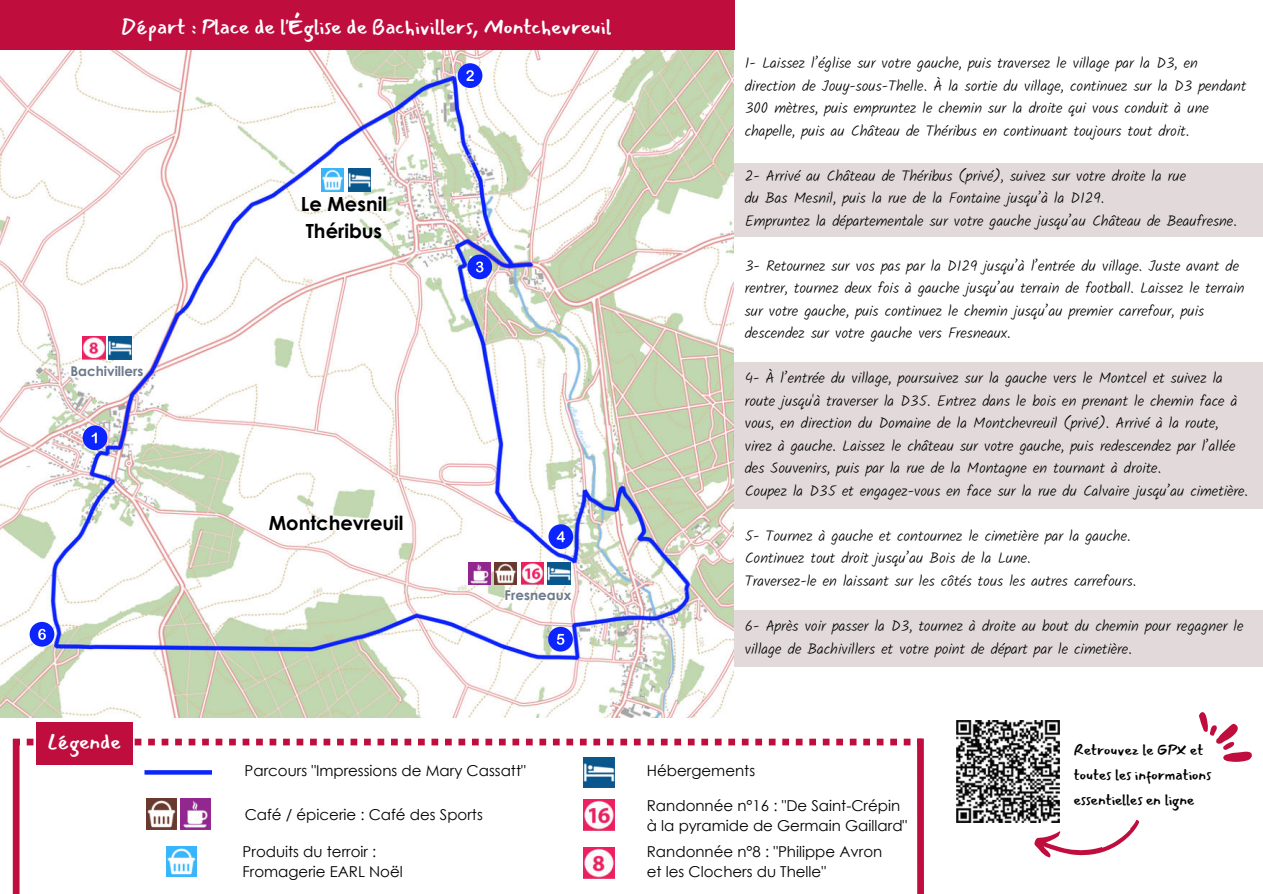
<style>
.page{position:relative;width:1263px;height:894px;background:#fff}
.page>*{position:absolute;margin:0;border:0;box-sizing:border-box;transform-origin:0 0}
.t1{font:21px "Mansalva";color:#fff}
.t2{font:700 19.5px/27px "Century Gothic";color:#000}
.t3{font:300 15px/22.5px "Kalam";color:#000}
.t4{font:15px/20.2px "Century Gothic";color:#000}
.t5{font:15px/24.8px "Mansalva";color:#000}
.t6{font:700 13.5px "Century Gothic";color:#6d7a8c}
</style>
<div class="page">
<img style="left:584px;top:757px;width:30px;height:30px">
<div style="left:631px;top:610px;width:632px;height:56px;background:#e2dada"></div>
<div style="left:601px;top:362px;width:662px;height:146px;background:#e2dada"></div>
<div style="left:586px;top:163px;width:677px;height:73px;background:#e2dada"></div>
<img style="left:0;top:50px;width:733px;height:667px">
<svg style="left:1034px;top:819px;width:105px;height:38px"></svg>
<svg style="left:1199px;top:712px;width:53px;height:49px"></svg>
<svg style="left:26px;top:738px;width:885px;height:7px"></svg>
<div style="left:36px;top:721px;width:96px;height:43px;background:#bf0d3e"></div>
<svg style="left:144px;top:770px;width:68px;height:4px"></svg>
<div style="left:0;top:0;width:735px;height:50px;background:#bf0d3e"></div>
<div style="left:83px;top:425px;width:24px;height:25px;background:#0c24fd;border-radius:50%"></div>
<svg style="left:92px;top:432px;width:5px;height:11px"></svg>
<div style="left:458px;top:63px;width:24px;height:25px;background:#0c24fd;border-radius:50%"></div>
<svg style="left:466px;top:70px;width:8px;height:11px"></svg>
<div style="left:467px;top:254px;width:25px;height:25px;background:#0c24fd;border-radius:50%"></div>
<svg style="left:476px;top:261px;width:7px;height:11px"></svg>
<div style="left:548px;top:524px;width:25px;height:25px;background:#0c24fd;border-radius:50%"></div>
<svg style="left:557px;top:531px;width:8px;height:11px"></svg>
<div style="left:30px;top:621px;width:24px;height:25px;background:#0c24fd;border-radius:50%"></div>
<svg style="left:38px;top:628px;width:8px;height:11px"></svg>
<div style="left:548px;top:626px;width:25px;height:25px;background:#0c24fd;border-radius:50%"></div>
<svg style="left:557px;top:633px;width:7px;height:11px"></svg>
<img style="left:166px;top:846px;width:31px;height:30px">
<img style="left:180px;top:798px;width:31px;height:31px">
<img style="left:348px;top:168px;width:23px;height:23px">
<img style="left:468px;top:562px;width:23px;height:22px">
<img style="left:956px;top:720px;width:104px;height:102px">
<img style="left:548px;top:562px;width:22px;height:22px">
<img style="left:321px;top:168px;width:23px;height:23px">
<img style="left:584px;top:847px;width:30px;height:30px">
<img style="left:83px;top:337px;width:22px;height:22px">
<img style="left:109px;top:337px;width:22px;height:22px">
<img style="left:494px;top:562px;width:23px;height:22px">
<img style="left:146px;top:798px;width:31px;height:31px">
<img style="left:521px;top:562px;width:23px;height:22px">
<img style="left:584px;top:799px;width:30px;height:31px">
<div style="left:13px;top:738px;width:7px;height:155px;background:#bf0d3e"></div>
<div style="left:917px;top:738px;width:7px;height:155px;background:#bf0d3e"></div>
<h1 class="t1" style="left:121px;top:10px;width:492px">Départ : Place de l'Église de Bachivillers, Montchevreuil</h1>
<p class="t6" style="left:70px;top:362px;width:74px">Bachivillers</p>
<h1 class="t1" style="left:48px;top:725px;width:75px">Légende</h1>
<h2 class="t2" style="left:301px;top:189px;width:88px">Le Mesnil<br>Théribus</h2>
<h2 class="t2" style="left:269px;top:508px;width:136px">Montchevreuil</h2>
<p class="t6" style="left:505px;top:586px;width:68px">Fresneaux</p>
<p class="t4" style="left:245px;top:759px;width:283px">Parcours "Impressions de Mary Cassatt"</p>
<p class="t4" style="left:245px;top:803px;width:240px">Café / épicerie : Café des Sports</p>
<p class="t4" style="left:243px;top:841px;width:162px">Produits du terroir :<br>Fromagerie EARL Noël</p>
<p class="t3" style="left:745px;top:53px;width:503px">1- Laissez l’église sur votre gauche, puis traversez le village par la D3, en direction de Jouy-sous-Thelle. À la sortie du village, continuez sur la D3 pendant 300 mètres, puis empruntez le chemin sur la droite qui vous conduit à une chapelle, puis au Château de Théribus en continuant toujours tout droit.</p>
<p class="t3" style="left:745px;top:165px;width:494px">2- Arrivé au Château de Théribus (privé), suivez sur votre droite la rue<br>du Bas Mesnil, puis la rue de la Fontaine jusqu’à la D129.<br>Empruntez la départementale sur votre gauche jusqu’au Château de Beaufresne.</p>
<p class="t3" style="left:745px;top:255px;width:501px">3- Retournez sur vos pas par la D129 jusqu’à l’entrée du village. Juste avant de rentrer, tournez deux fois à gauche jusqu’au terrain de football. Laissez le terrain sur votre gauche, puis continuez le chemin jusqu’au premier carrefour, puis descendez sur votre gauche vers Fresneaux.</p>
<p class="t3" style="left:745px;top:368px;width:505px">4- À l’entrée du village, poursuivez sur la gauche vers le Montcel et suivez la route jusqu'à traverser la D35. Entrez dans le bois en prenant le chemin face à vous, en direction du Domaine de la Montchevreuil (privé). Arrivé à la route, virez à gauche. Laissez le château sur votre gauche, puis redescendez par l’allée des Souvenirs, puis par la rue de la Montagne en tournant à droite.<br>Coupez la D35 et engagez-vous en face sur la rue du Calvaire jusqu’au cimetière.</p>
<p class="t3" style="left:745px;top:525px;width:393px">5- Tournez à gauche et contournez le cimetière par la gauche.<br>Continuez tout droit jusqu’au Bois de la Lune.<br>Traversez-le en laissant sur les côtés tous les autres carrefours.</p>
<p class="t3" style="left:745px;top:615px;width:500px">6- Après voir passer la D3, tournez à droite au bout du chemin pour regagner le village de Bachivillers et votre point de départ par le cimetière.</p>
<p class="t4" style="left:647px;top:760px;width:110px">Hébergements</p>
<p class="t4" style="left:647px;top:794px;width:262px">Randonnée n°16 : "De Saint-Crépin à la pyramide de Germain Gaillard"</p>
<p class="t4" style="left:647px;top:841px;width:237px">Randonnée n°8 : "Philippe Avron et les Clochers du Thelle"</p>
<p class="t5" style="left:1074px;top:737px;width:139px">Retrouvez le GPX et toutes les informations essentielles en ligne</p>
</div>
